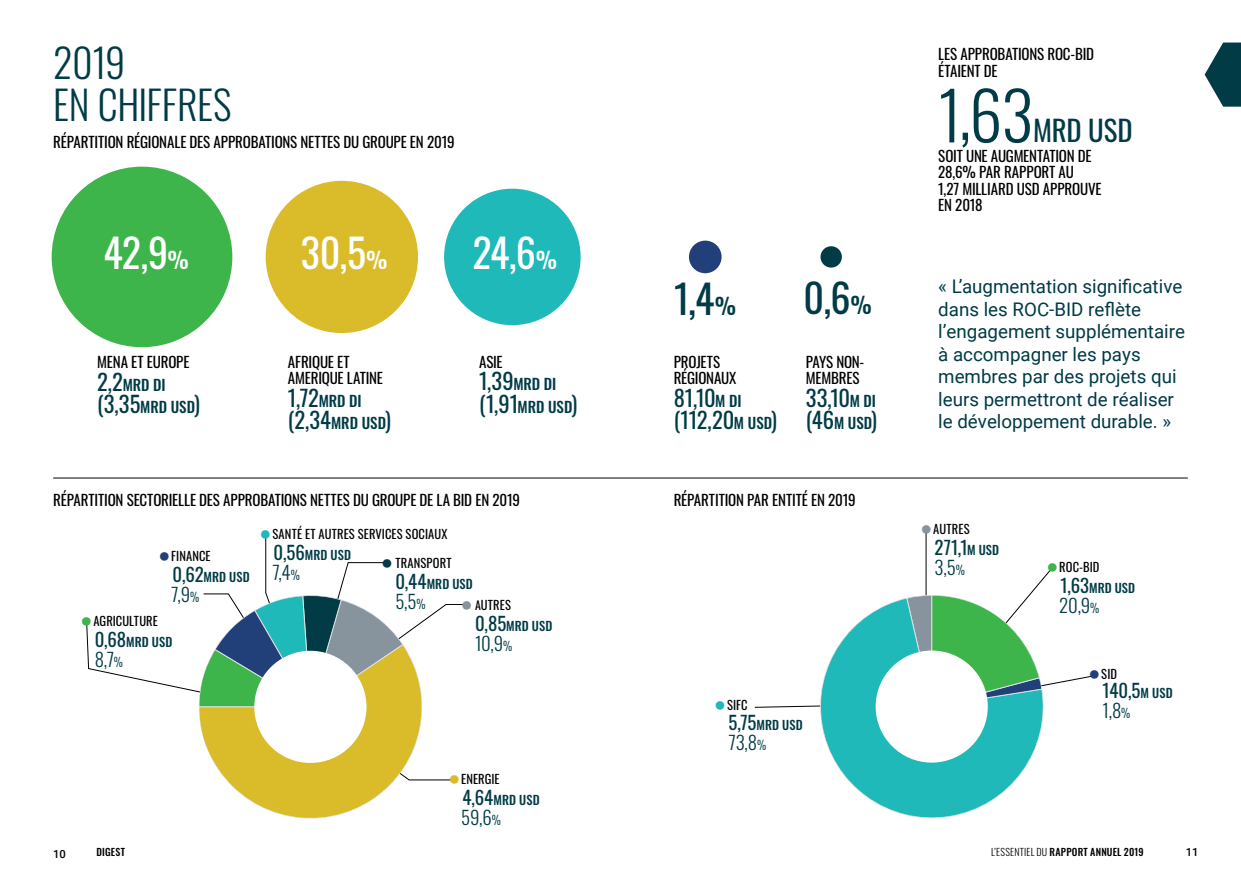
<style>
.page{position:relative;width:1241px;height:886px;background:#fff}
.page>*{position:absolute;margin:0;border:0;box-sizing:border-box;transform-origin:0 0}
.t1{font:300 66.25px "Oswald";color:#003b46}
.t2{font:40px "Oswald";color:#fff}
.t3{font:300 40px/41.2px "Oswald";letter-spacing:-.01em;color:#003b46}
.t4{font:40px "Oswald";color:#003b46}
.t5{font:28.75px "Oswald";letter-spacing:-.005em;color:#003b46}
.t6{font:22.5px/22.5px "Oswald";color:#003b46}
.t7{font:18.75px/22.5px "Roboto";color:#003b46}
.t8{font:300 18.75px "Oswald";letter-spacing:-.01em;color:#003b46}
.t9{font:18.75px/20px "Oswald";letter-spacing:.01em;color:#003b46}
.t10{font:15px/16.2px "Oswald";letter-spacing:-.01em;color:#000}
.t11{font:500 15px/22.5px "Oswald";letter-spacing:-.005em;color:#003b46}
.t12{font:12.5px/20.6px "Oswald";letter-spacing:.01em;color:#000}
.t13{font:500 12.5px/20.9px "Oswald";letter-spacing:.01em;color:#003b46}
.t14{font:500 11.25px "Roboto";color:#000}
.t15{font:500 10px "Oswald";letter-spacing:.02em;color:#000}
.s1{font-weight:500;font-size:22.5px}
.s2{font-size:22.5px;color:#003b46}
.s3{font-weight:500;color:#003b46}
.s4{font-weight:500;font-size:15px}
.s5{font-weight:400;font-size:22.5px}
.s6{font-weight:400;color:#000}
.s7{font-size:18.75px;color:#003b46}
.s8{font-size:12.5px}
.s9{font-weight:400;font-size:11.88px;color:#000}
.s10{font-weight:400;font-size:18.75px}
.s11{font-weight:500;font-size:12.5px}
.s12{font-weight:300}
.s13{font-weight:300;font-size:12.5px}
</style>
<div class="page">
<div style="left:52px;top:167px;width:180px;height:180px;background:#3eb54a;border-radius:50%"></div>
<div style="left:266px;top:181px;width:152px;height:152px;background:#dabc2b;border-radius:50%"></div>
<div style="left:444px;top:189px;width:136px;height:136px;background:#1eb9b8;border-radius:50%"></div>
<div style="left:688px;top:241px;width:33px;height:32px;background:#213f79;border-radius:50%"></div>
<div style="left:820px;top:246px;width:21px;height:22px;background:#003b46;border-radius:50%"></div>
<svg style="left:1204px;top:43px;width:36px;height:64px"></svg>
<hr style="left:53px;top:478px;width:1134px;height:1px;background:#000">
<svg style="left:230px;top:784px;width:161px;height:35px"></svg>
<hr style="left:925px;top:530px;width:1px;height:133px;background:#000">
<svg style="left:820px;top:711px;width:223px;height:107px"></svg>
<div style="left:875px;top:650px;width:112px;height:112px;background:#fff;border-radius:50%"></div>
<svg style="left:86px;top:533px;width:381px;height:251px"></svg>
<svg style="left:754px;top:563px;width:339px;height:148px"></svg>
<h2 class="t3" style="left:53px;top:38px;width:180px">2019<br>EN CHIFFRES</h2>
<p class="t10" style="left:53px;top:132px;width:403px">RÉPARTITION RÉGIONALE DES APPROBATIONS NETTES DU GROUPE EN 2019</p>
<h2 class="t2" style="left:104px;top:217px;width:87px">42,9<span class="s1">%</span></h2>
<h2 class="t2" style="left:301px;top:217px;width:88px">30,5<span class="s1">%</span></h2>
<h2 class="t2" style="left:472px;top:217px;width:86px">24,6<span class="s1">%</span></h2>
<p class="t10" style="left:97px;top:349px;width:94px;line-height:22.5px">MENA ET EUROPE<br><span class="s2">2,2</span><span class="s3">MRD DI</span></p>
<h3 class="t6" style="left:97px;top:391px;width:104px">(3,35<span class="s4">MRD USD</span>)</h3>
<p class="t10" style="left:288px;top:352px;width:97px">AFRIQUE ET<br>AMERIQUE LATINE</p>
<p class="t11" style="left:288px;top:390px;width:75px"><span class="s5">1,72</span>MRD DI</p>
<h3 class="t6" style="left:288px;top:407px;width:104px">(2,34<span class="s4">MRD USD</span>)</h3>
<p class="t11" style="left:479px;top:351px;width:79px"><span class="s6">ASIE<br></span><span class="s5">1,39</span>MRD DI</p>
<h3 class="t6" style="left:479px;top:390px;width:100px">(1,91<span class="s4">MRD USD</span>)</h3>
<p class="t10" style="left:53px;top:490px;width:468px">RÉPARTITION SECTORIELLE DES APPROBATIONS NETTES DU GROUPE DE LA BID EN 2019</p>
<p class="t12" style="left:171px;top:545px;width:80px">FINANCE<br><span class="s7">0,62</span><span class="s3">MRD USD</span></p>
<p class="t8" style="left:171px;top:578px;width:29px">7,9<span class="s8">%</span></p>
<p class="t12" style="left:93px;top:609px;width:80px">AGRICULTURE<br><span class="s7">0,68</span><span class="s3">MRD USD</span></p>
<p class="t8" style="left:95px;top:642px;width:30px">8,7<span class="s8">%</span></p>
<p class="t12" style="left:272px;top:522px;width:177px">SANTÉ ET AUTRES SERVICES SOCIAUX<br><span class="s7">0,56</span><span class="s3">MRD USD</span></p>
<p class="t8" style="left:272px;top:555px;width:29px">7,4<span class="s8">%</span></p>
<p class="t12" style="left:395px;top:551px;width:79px">TRANSPORT<br><span class="s7">0,44</span><span class="s3">MRD USD</span></p>
<p class="t8" style="left:395px;top:584px;width:32px">5,5<span class="s8">%</span></p>
<p class="t13" style="left:475px;top:595px;width:79px"><span class="s9">A</span><span class="s6">UTRES<br></span><span class="s10">0,85</span>MRD USD</p>
<p class="t8" style="left:475px;top:626px;width:39px">10,9<span class="s8">%</span></p>
<p class="t12" style="left:461px;top:767px;width:80px">ENERGIE<br><span class="s7">4,64</span><span class="s3">MRD USD</span></p>
<p class="t8" style="left:461px;top:800px;width:41px">59,6<span class="s8">%</span></p>
<h2 class="t4" style="left:674px;top:263px;width:63px">1,4<span class="s1">%</span></h2>
<h2 class="t4" style="left:803px;top:262px;width:70px">0,6<span class="s1">%</span></h2>
<p class="t10" style="left:673px;top:352px;width:64px">PROJETS<br>RÉGIONAUX</p>
<h3 class="t6" style="left:673px;top:384px;width:105px">81,10<span class="s4">M DI </span>(112,20<span class="s4">M USD</span>)</h3>
<p class="t10" style="left:805px;top:352px;width:60px">PAYS NON-<br>MEMBRES</p>
<h3 class="t6" style="left:805px;top:384px;width:73px">33,10<span class="s4">M DI </span>(46<span class="s4">M USD</span>)</h3>
<p class="t10" style="left:673px;top:490px;width:183px">RÉPARTITION PAR ENTITÉ EN 2019</p>
<p class="t13" style="left:727px;top:695px;width:77px"><span class="s6">SIFC<br></span><span class="s10">5,75</span>MRD USD</p>
<p class="t8" style="left:728px;top:726px;width:39px">73,8<span class="s8">%</span></p>
<p class="t10" style="left:938px;top:45px;width:157px">LES APPROBATIONS ROC-BID<br>ÉTAIENT DE</p>
<h1 class="t1" style="left:938px;top:57px;width:96px">1,63</h1>
<h3 class="t5" style="left:1033px;top:105px;width:101px">MRD USD</h3>
<p class="t10" style="left:938px;top:146px;width:165px">SOIT UNE AUGMENTATION DE<br>28,6% PAR RAPPORT AU<br>1,27 MILLIARD USD APPROUVE<br>EN 2018</p>
<p class="t7" style="left:938px;top:275px;width:248px">« L’augmentation significative dans les ROC-BID reflète l’engagement supplémentaire à accompagner les pays membres par des projets qui leurs permettront de réaliser le développement durable. »</p>
<p class="t12" style="left:933px;top:517px;width:38px">AUTRES</p>
<p class="t9" style="left:934px;top:535px;width:66px">271,1<span class="s11">M USD<br></span><span class="s12">3,5</span><span class="s13">%</span></p>
<p class="t12" style="left:1059px;top:555px;width:77px">ROC-BID<br><span class="s7">1,63</span><span class="s3">MRD USD</span></p>
<p class="t8" style="left:1059px;top:588px;width:42px">20,9<span class="s8">%</span></p>
<p class="t12" style="left:1101px;top:663px;width:17px">SID</p>
<p class="t9" style="left:1102px;top:679px;width:72px">140,5<span class="s11">M USD<br></span><span class="s12">1,8</span><span class="s13">%</span></p>
<p class="t14" style="left:53px;top:846px;width:14px">10</p>
<p class="t15" style="left:97px;top:847px;width:30px">DIGEST</p>
<p class="t14" style="left:1185px;top:844px;width:14px">11</p>
<p class="t15" style="left:990px;top:847px;width:154px"><span class="s12">L’ESSENTIEL DU</span> RAPPORT ANNUEL 2019</p>
</div>
